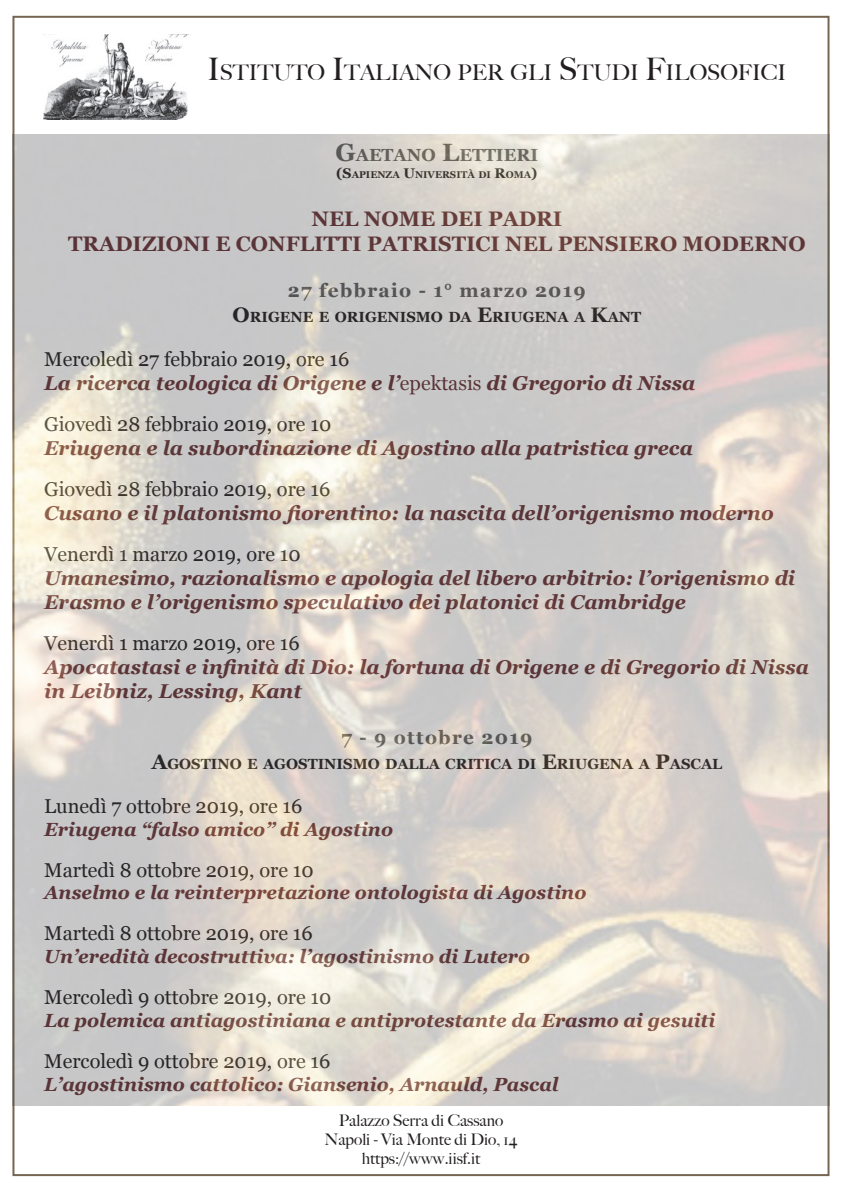
<style>
.page{position:relative;width:842px;height:1191px;background:#fff}
.page>*{position:absolute;margin:0;border:0;box-sizing:border-box;transform-origin:0 0}
.t1{font:500 21.7px "Big Caslon";color:#231f20}
.t2{font:700 21px/25.2px "Georgia";color:#683336;text-align:center}
.t3{font:italic 700 20px/41px "Georgia";color:#683336}
.t4{font:20px "Georgia";color:#231f20}
.t5{font:italic 700 19px "Georgia";color:#683336}
.t6{font:700 19px "Georgia";letter-spacing:.07em;color:#5f5f5f}
.t7{font:700 17.5px "Georgia";color:#5f5f5f}
.t8{font:500 16px "Big Caslon";color:#231f20}
.t9{font:700 14.7px "Georgia";color:#231f20}
.t10{font:700 9.8px "Georgia";color:#222}
.s1{font-size:31px}
.s2{font-size:25px}
.s3{font-size:14px}
.s4{font-size:21px}
.s5{font-weight:400;font-style:normal}
.s6{font-weight:400;font-style:normal;color:#231f20}
</style>
<div class="page">
<img style="left:44px;top:34px;width:145px;height:86px">
<img style="left:13px;top:135px;width:816px;height:971px">
<p class="t1" style="left:207px;top:54px;width:578px"><span class="s1">I</span>STITUTO <span class="s1">I</span>TALIANO PER GLI <span class="s1">S</span>TUDI <span class="s1">F</span>ILOSOFICI</p>
<p class="t7" style="left:336px;top:141px;width:204px"><span class="s2">G</span>AETANO <span class="s2">L</span>ETTIERI</p>
<p class="t10" style="left:336px;top:167px;width:203px"><span class="s3">(S</span>APIENZA <span class="s3">U</span>NIVERSITÀ DI <span class="s3">R</span>OMA<span class="s3">)</span></p>
<p class="t2" style="left:68px;top:205px;width:739px">NEL NOME DEI PADRI<br>TRADIZIONI E CONFLITTI PATRISTICI NEL PENSIERO MODERNO</p>
<p class="t6" style="left:288px;top:276px;width:299px">27 febbraio - 1° marzo 2019</p>
<p class="t9" style="left:232px;top:305px;width:410px"><span class="s4">O</span>RIGENE E ORIGENISMO DA <span class="s4">E</span>RIUGENA A <span class="s4">K</span>ANT</p>
<p class="t4" style="left:44px;top:344px;width:307px">Mercoledì 27 febbraio 2019, ore 16</p>
<p class="t3" style="left:44px;top:361px;width:652px">La ricerca teologica di Origene e l’<span class="s5">epektasis</span> di Gregorio di Nissa<br><span class="s6">Giovedì 28 febbraio 2019, ore 10</span></p>
<p class="t3" style="left:44px;top:426px;width:650px">Eriugena e la subordinazione di Agostino alla patristica greca<br><span class="s6">Giovedì 28 febbraio 2019, ore 16</span></p>
<p class="t3" style="left:44px;top:491px;width:731px">Cusano e il platonismo fiorentino: la nascita dell’origenismo moderno<br><span class="s6">Venerdì 1 marzo 2019, ore 10</span></p>
<p class="t3" style="left:44px;top:565px;width:752px;line-height:24px">Umanesimo, razionalismo e apologia del libero arbitrio: l’origenismo di<br>Erasmo e l’origenismo speculativo dei platonici di Cambridge</p>
<p class="t3" style="left:44px;top:630px;width:766px;line-height:24px"><span class="s6">Venerdì 1 marzo 2019, ore 16<br></span>Apocatastasi e infinità di Dio: la fortuna di Origene e di Gregorio di Nissa in Leibniz, Lessing, Kant</p>
<p class="t6" style="left:341px;top:722px;width:193px">7 - 9 ottobre 2019</p>
<p class="t9" style="left:151px;top:752px;width:572px"><span class="s4">A</span>GOSTINO E AGOSTINISMO DALLA CRITICA DI <span class="s4">E</span>RIUGENA A <span class="s4">P</span>ASCAL</p>
<p class="t4" style="left:44px;top:791px;width:260px">Lunedì 7 ottobre 2019, ore 16</p>
<p class="t5" style="left:44px;top:815px;width:350px">Eriugena “falso amico” di Agostino</p>
<p class="t4" style="left:44px;top:855px;width:271px">Martedì 8 ottobre 2019, ore 10</p>
<p class="t5" style="left:44px;top:878px;width:544px">Anselmo e la reinterpretazione ontologista di Agostino</p>
<p class="t4" style="left:44px;top:919px;width:270px">Martedì 8 ottobre 2019, ore 16</p>
<p class="t5" style="left:44px;top:942px;width:487px">Un’eredità decostruttiva: l’agostinismo di Lutero</p>
<p class="t4" style="left:44px;top:982px;width:289px">Mercoledì 9 ottobre 2019, ore 10</p>
<p class="t5" style="left:44px;top:1006px;width:673px">La polemica antiagostiniana e antiprotestante da Erasmo ai gesuiti</p>
<p class="t4" style="left:44px;top:1046px;width:288px">Mercoledì 9 ottobre 2019, ore 16</p>
<p class="t5" style="left:44px;top:1070px;width:516px">L’agostinismo cattolico: Giansenio, Arnauld, Pascal</p>
<p class="t8" style="left:339px;top:1107px;width:166px">Palazzo Serra di Cassano</p>
<p class="t8" style="left:324px;top:1126px;width:194px">Napoli - Via Monte di Dio, 14</p>
<p class="t8" style="left:362px;top:1145px;width:120px">https://www.iisf.it</p>
</div>
